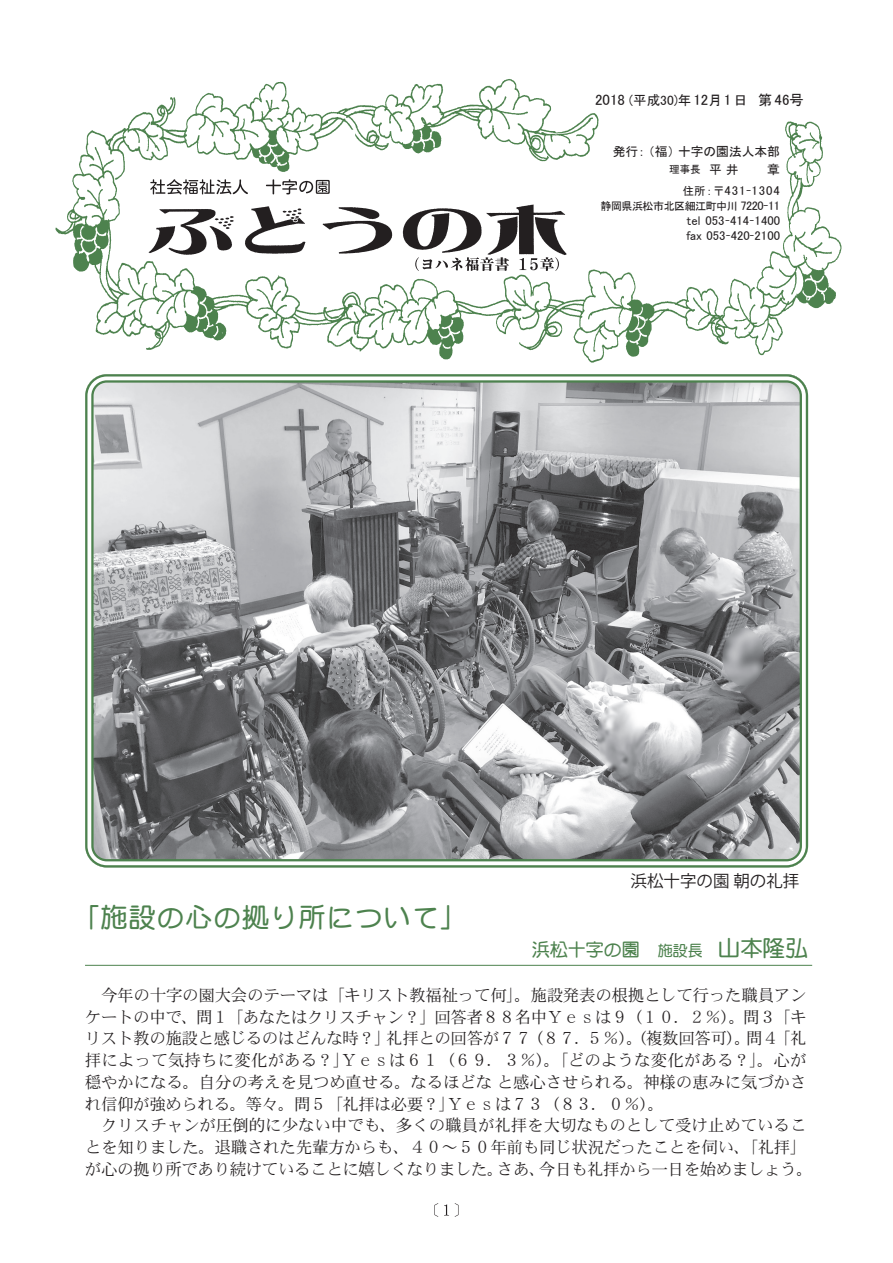
<style>
.page{position:relative;width:893px;height:1263px;background:#fff}
.page>*{position:absolute;margin:0;border:0;box-sizing:border-box;transform-origin:0 0}
.t1{font:27px "DF Maru Gothic Std W7";letter-spacing:.05em;color:#4d824e}
.t2{font:18px "DF Maru Gothic Std W7";color:#4d824e}
.t3{font:16.5px/21.8px "DFHS Mincho Std W3";letter-spacing:-.015em;color:#231f20}
.t4{font:16.5px "Koz Go Pro";color:#231f20}
.t5{font:15px "MS P Gothic";color:#231f20}
.t6{font:12.75px/18px "MS P Gothic";color:#231f20;text-align:right}
.t7{font:12.6px/15px "MS P Gothic";color:#231f20}
.t8{font:10.95px "MS P Gothic";letter-spacing:-.045em;color:#231f20}
.s1{font-size:13.5px}
.s2{font-size:14.25px}
.s3{font-size:10.5px}
.s4{font-size:11.4px}
.s5{font-size:12.3px}
.s6{font-size:15px}
.s7{font-size:22.5px}
</style>
<div class="page">
<img style="left:55px;top:79px;width:786px;height:284px">
<img style="left:140px;top:197px;width:435px;height:67px">
<svg style="left:434px;top:1203px;width:4px;height:14px"></svg>
<svg style="left:444px;top:1204px;width:4px;height:11px"></svg>
<svg style="left:455px;top:1203px;width:3px;height:14px"></svg>
<svg style="left:415px;top:257px;width:94px;height:14px"></svg>
<svg style="left:520px;top:257px;width:39px;height:14px"></svg>
<svg style="left:150px;top:179px;width:98px;height:15px"></svg>
<svg style="left:266px;top:179px;width:64px;height:15px"></svg>
<hr style="left:85px;top:965px;width:727px;height:1px;background:#4d824e">
<svg style="left:85px;top:374px;width:723px;height:493px;background:#9b9e9e"></svg>
<p class="t5" style="left:595px;top:93px;width:210px">2018 <span class="s1">(平成30)年</span>12<span class="s1">月</span>1 <span class="s1">日</span> <span class="s2">第</span>46<span class="s2">号</span></p>
<p class="t6" style="left:613px;top:143px;width:169px">発行： （福） 十字の園法人本部<span class="s3">理事長</span>　平 井　 　章</p>
<p class="t6" style="left:683px;top:182px;width:99px"><span class="s4">住所：〒</span>431-1304</p>
<p class="t8" style="left:600px;top:200px;width:181px">静岡県浜松市北区細江町中川 <span class="s5">7220-11</span></p>
<p class="t7" style="left:686px;top:213px;width:95px">tel 053-414-1400 fax 053-420-2100</p>
<h1 class="t1" style="left:72px;top:902px;width:397px">「施設の心の拠り所について」</h1>
<p class="t4" style="left:631px;top:870px;width:170px">浜松十字の園朝の礼拝</p>
<p class="t2" style="left:532px;top:940px;width:278px">浜松十字の園　<span class="s6">施設長　</span><span class="s7">山本隆弘</span></p>
<p class="t3" style="left:85px;top:984px;width:729px">　今年の十字の園大会のテーマは「キリスト教福祉って何」。施設発表の根拠として行った職員アンケートの中で、問１「あなたはクリスチャン？」回答者８８名中Ｙｅｓは９（１０．２％）。問３「キリスト教の施設と感じるのはどんな時？」礼拝との回答が７７（８７．５％）。（複数回答可）。問４「礼拝によって気持ちに変化がある？」Ｙｅｓは６１（６９．３％）。「どのような変化がある？」。心が穏やかになる。自分の考えを見つめ直せる。なるほどなと感心させられる。神様の恵みに気づかされ信仰が強められる。等々。問５「礼拝は必要？」Ｙｅｓは７３（８３．０％）。<br>　クリスチャンが圧倒的に少ない中でも、多くの職員が礼拝を大切なものとして受け止めていることを知りました。退職された先輩方からも、４０～５０年前も同じ状況だったことを伺い、「礼拝」が心の拠り所であり続けていることに嬉しくなりました。さあ、今日も礼拝から一日を始めましょう。</p>
</div>
